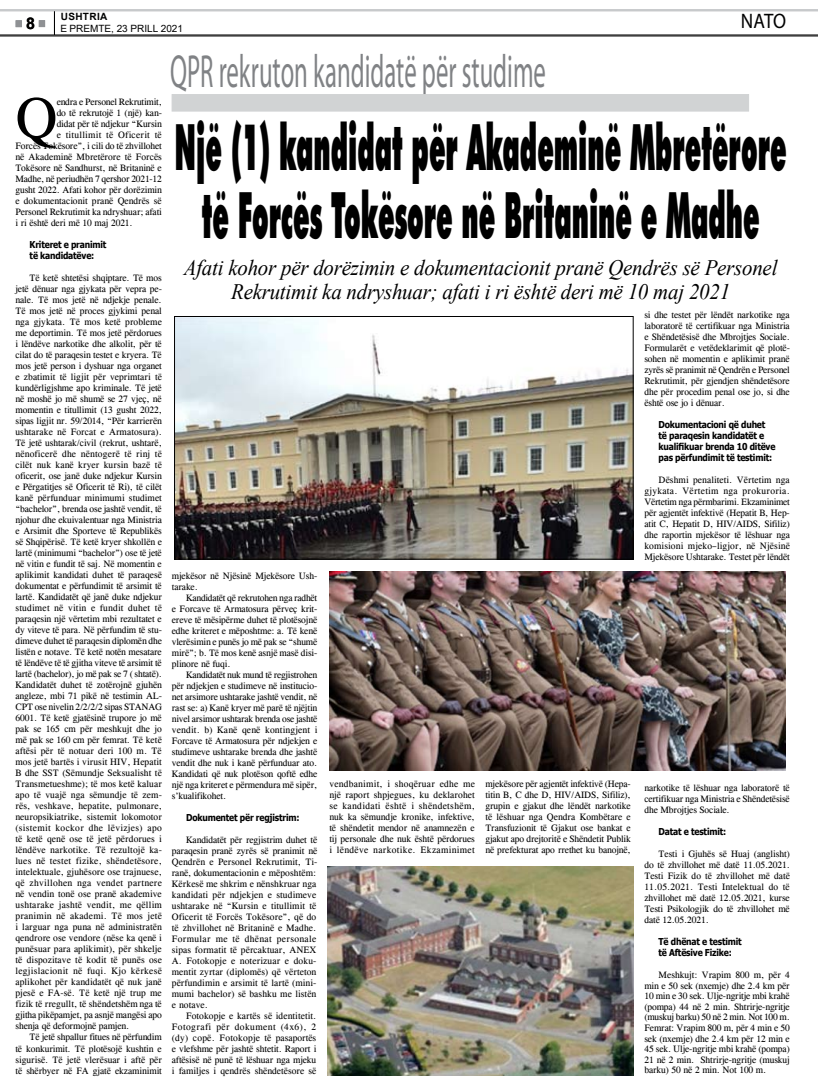
<style>
.page{position:relative;width:818px;height:1078px;background:#fff}
.page>*{position:absolute;margin:0;border:0;box-sizing:border-box;transform-origin:0 0}
.t1{font:900 64px/68px "Futura BT";color:#000;text-align:center;scale:.4 1}
.t2{font:58.1px "CG Times";color:#000}
.t3{font:46.6px "Myriad Pro";color:#808285;scale:.53 1}
.t4{font:italic 22px/24px "Times New Roman";letter-spacing:-.01em;color:#000;text-align:center;scale:.95 1}
.t5{font:21px "Myriad Pro";color:#000;scale:.9 1}
.t6{font:700 16px "Arial";color:#000}
.t7{font:10px "Arial";color:#000}
.t8{font:700 10px "Arial";letter-spacing:.035em;color:#000}
.t9{font:9.5px/11px "CG Times";letter-spacing:-.01em;color:#000;text-align:justify}
.t10{font:700 9.5px/11px "Tahoma";letter-spacing:-.02em;color:#000;scale:.9 1}
.t11{font:9.5px "CG Times";letter-spacing:.03em;color:#000}
</style>
<div class="page">
<hr style="left:0;top:35px;width:818px;height:1px;background:#000">
<hr style="left:0;top:36px;width:818px;height:1px;background:#000">
<svg style="left:16px;top:21px;width:6px;height:6px"></svg>
<svg style="left:39px;top:21px;width:6px;height:6px"></svg>
<svg style="left:54px;top:12px;width:1px;height:23px"></svg>
<hr style="left:0;top:10px;width:818px;height:1px;background:#c6c8ca">
<hr style="left:0;top:11px;width:818px;height:1px;background:#c6c8ca">
<div style="left:172px;top:94px;width:577px;height:17px;background:#d1d3d4"></div>
<img style="left:176px;top:318px;width:455px;height:239px">
<div style="left:174px;top:316px;width:459px;height:243px;border:1px solid #000"></div>
<img style="left:329px;top:571px;width:456px;height:198px">
<img style="left:327px;top:866px;width:306px;height:209px">
<p class="t8" style="left:61px;top:9px;width:48px">USHTRIA</p>
<h3 class="t6" style="left:26px;top:12px;width:10px">8</h3>
<p class="t7" style="left:61px;top:21px;width:124px">E PREMTE, 23 PRILL 2021</p>
<h3 class="t5" style="left:740px;top:8px;width:14px">nato</h3>
<h2 class="t2" style="left:15px;top:84px;width:43px">Q</h2>
<p class="t9" style="left:57px;top:96px;width:107px">endra e Personel Rekrutimit,</p>
<p class="t9" style="left:57px;top:107px;width:107px">do të rekrutojë 1 (një) kan-</p>
<p class="t9" style="left:57px;top:118px;width:107px">didat për të ndjekur “Kursin</p>
<p class="t11" style="left:57px;top:129px;width:107px">e titullimit të Oficerit të</p>
<p class="t9" style="left:15px;top:140px;width:148px">Forcës Tokësore”, i cili do të zhvillohet</p>
<p class="t9" style="left:15px;top:151px;width:148px">në Akademinë Mbretërore të Forcës</p>
<p class="t9" style="left:15px;top:162px;width:148px">Tokësore në Sandhurst, në Britaninë e</p>
<p class="t9" style="left:15px;top:173px;width:148px">Madhe, në periudhën 7 qershor 2021-12</p>
<p class="t9" style="left:15px;top:184px;width:148px">gusht 2022. Afati kohor për dorëzimin</p>
<p class="t9" style="left:15px;top:195px;width:148px">e dokumentacionit pranë Qendrës së</p>
<p class="t9" style="left:15px;top:206px;width:148px">Personel Rekrutimit ka ndryshuar; afati</p>
<p class="t9" style="left:15px;top:217px;width:119px">i ri është deri më 10 maj 2021.</p>
<p class="t10" style="left:30px;top:239px;width:87px">Kriteret e pranimit të kandidatëve:</p>
<p class="t9" style="left:15px;top:272px;width:148px;text-indent:14px">Të ketë shtetësi shqiptare. Të mos jetë dënuar nga gjykata për vepra pe&shy;nale. Të mos jetë në ndjekje penale.<br>Të mos jetë në proces gjykimi penal nga gjykata. Të mos ketë probleme me deportimin. Të mos jetë përdorues i lëndëve narkotike dhe alkolit, për të cilat do të paraqesin testet e kryera. Të mos jetë person i dyshuar nga organet e zbatimit të ligjit për veprimtari të kundërligjshme apo kriminale. Të jetë në moshë jo më shumë se 27 vjeç, në momentin e titullimit (13 gusht 2022, sipas ligjit nr. 59/2014, “Për karrierën ushtarake në Forcat e Armatosura).<br>Të jetë ushtarak/civil (rekrut, ushtarë, nënoficerë dhe nëntogerë të rinj të cilët nuk kanë kryer kursin bazë të oficerit, ose janë duke ndjekur Kursin e Përgatitjes së Oficerit të Ri), të cilët kanë përfunduar minimumi studimet “bachelor”, brenda ose jashtë vendit, të njohur dhe ekuivalentuar nga Ministria e Arsimit dhe Sporteve të Republikës së Shqipërisë. Të ketë kryer shkollën e lartë (minimumi “bachelor”) ose të jetë në vitin e fundit të saj. Në momentin e aplikimit kandidati duhet të paraqesë dokumentat e përfundimit të arsimit të lartë. Kandidatët që janë duke ndjekur studimet në vitin e fundit duhet të paraqesin një vërtetim mbi rezultatet e dy viteve të para. Në përfundim të stu&shy;dimeve duhet të paraqesin diplomën dhe listën e notave. Të ketë notën mesatare të lëndëve të të gjitha viteve të arsimit të lartë (bachelor), jo më pak se 7 ( shtatë).<br>Kandidatët duhet të zotërojnë gjuhën angleze, mbi 71 pikë në testimin AL-CPT ose nivelin 2/2/2/2 sipas STANAG 6001. Të ketë gjatësinë trupore jo më pak se 165 cm për meshkujt dhe jo më pak se 160 cm për femrat. Të ketë aftësi për të notuar deri 100 m. Të mos jetë bartës i virusit HIV, Hepatit B dhe SST (Sëmundje Seksualisht të Transmetueshme); të mos ketë kaluar apo të vuajë nga sëmundje të zem&shy;rës, veshkave, hepatite, pulmonare, neuropsikiatrike, sistemit lokomotor (sistemit kockor dhe lëvizjes) apo të ketë qenë ose të jetë përdorues i lëndëve narkotike. Të rezultojë ka&shy;lues në testet fizike, shëndetësore, intelektuale, gjuhësore ose trajnuese, që zhvillohen nga vendet partnere në vendin tonë ose pranë akademive ushtarake jashtë vendit, me qëllim pranimin në akademi. Të mos jetë i larguar nga puna në administratën qendrore ose vendore (nëse ka qenë i punësuar para aplikimit), për shkelje të dispozitave të kodit të punës ose legjislacionit në fuqi. Kjo kërkesë aplikohet për kandidatët që nuk janë pjesë e FA-së. Të ketë një trup me fizik të rregullt, të shëndetshëm nga të gjitha pikëpamjet, pa asnjë mangësi apo shenja që deformojnë pamjen.</p>
<p class="t9" style="left:15px;top:1031px;width:148px;text-indent:14px">Të jetë shpallur fitues në përfundim të konkurimit. Të plotësojë kushtin e sigurisë. Të jetë vlerësuar i aftë për të shërbyer në FA gjatë ekzaminimit</p>
<h3 class="t3" style="left:170px;top:43px;width:711px">QPR rekruton kandidatë për studime</h3>
<h1 class="t1" style="left:174px;top:113px;width:1532px">Një (1) kandidat për Akademinë Mbretërore të Forcës Tokësore në Britaninë e Madhe</h1>
<h3 class="t4" style="left:184px;top:255px;width:626px">Afati kohor për dorëzimin e dokumentacionit pranë Qendrës së Personel<br>Rekrutimit ka ndryshuar; afati i ri është deri më 10 maj 2021</h3>
<p class="t9" style="left:172px;top:569px;width:147px">mjekësor në Njësinë Mjekësore Ush&shy;tarake.</p>
<p class="t9" style="left:172px;top:591px;width:147px;text-indent:14px">Kandidatët që rekrutohen nga radhët e Forcave të Armatosura përveç krit&shy;ereve të mësipërme duhet të plotësojnë edhe kriteret e mëposhtme: a. Të kenë vlerësimin e punës jo më pak se “shumë mirë”; b. Të mos kenë asnjë masë disi&shy;plinore në fuqi.</p>
<p class="t9" style="left:172px;top:668px;width:147px;text-indent:14px">Kandidatët nuk mund të regjistrohen për ndjekjen e studimeve në institucio&shy;net arsimore ushtarake jashtë vendit, në rast se: a) Kanë kryer më parë të njëjtin nivel arsimor ushtarak brenda ose jashtë vendit. b) Kanë qenë kontingjent i Forcave të Armatosura për ndjekjen e studimeve ushtarake brenda dhe jashtë vendit dhe nuk i kanë përfunduar ato.<br>Kandidati që nuk plotëson qoftë edhe një nga kriteret e përmendura më sipër, s’kualifikohet.</p>
<p class="t10" style="left:186px;top:812px;width:128px">Dokumentet për regjistrim:</p>
<p class="t9" style="left:172px;top:833px;width:147px;text-indent:14px">Kandidatët për regjistrim duhet të paraqesin pranë zyrës së pranimit në Qendrën e Personel Rekrutimit, Ti&shy;ranë, dokumentacionin e mëposhtëm:<br>Kërkesë me shkrim e nënshkruar nga kandidati për ndjekjen e studimeve ushtarake në “Kursin e titullimit të Oficerit të Forcës Tokësore”, që do të zhvillohet në Britaninë e Madhe.<br>Formular me të dhënat personale sipas formatit të përcaktuar, ANEX A. Fotokopje e noterizuar e doku&shy;mentit zyrtar (diplomës) që vërteton përfundimin e arsimit të lartë (mini&shy;mumi bachelor) së bashku me listën e notave.</p>
<p class="t9" style="left:172px;top:1009px;width:146px;text-indent:14px">Fotokopje e kartës së identitetit.<br>Fotografi për dokument (4x6), 2 (dy) copë. Fotokopje të pasaportës e vlefshme për jashtë shtetit. Raport i aftësisë në punë të lëshuar nga mjeku i familjes i qendrës shëndetësore së</p>
<p class="t9" style="left:329px;top:777px;width:147px">vendbanimit, i shoqëruar edhe me një raport shpjegues, ku deklarohet se kandidati është i shëndetshëm, nuk ka sëmundje kronike, infektive, të shëndetit mendor në anamnezën e tij personale dhe nuk është përdorues i lëndëve narkotike. Ekzaminimet</p>
<p class="t9" style="left:485px;top:777px;width:147px">mjekësore për agjentët infektivë (Hepa&shy;titin B, C dhe D, HIV/AIDS, Sifiliz), grupin e gjakut dhe lëndët narkotike të lëshuar nga Qendra Kombëtare e Transfuzionit të Gjakut ose bankat e gjakut apo drejtoritë e Shëndetit Publik në prefekturat apo rrethet ku banojnë,</p>
<p class="t9" style="left:644px;top:309px;width:147px">si dhe testet për lëndët narkotike nga laboratorë të certifikuar nga Ministria e Shëndetësisë dhe Mbrojtjes Sociale.<br>Formularët e vetëdeklarimit që plotë&shy;sohen në momentin e aplikimit pranë zyrës së pranimit në Qendrën e Personel Rekrutimit, për gjendjen shëndetësore dhe për procedim penal ose jo, si dhe është ose jo i dënuar.</p>
<p class="t10" style="left:658px;top:419px;width:131px">Dokumentacioni që duhet të paraqesin kandidatët e kualifikuar brenda 10 ditëve pas përfundimit të testimit:</p>
<p class="t9" style="left:644px;top:474px;width:147px;text-indent:14px">Dëshmi penaliteti. Vërtetim nga gjykata. Vërtetim nga prokuroria.<br>Vërtetim nga përmbarimi. Ekzaminimet për agjentët infektivë (Hepatit B, Hep&shy;atit C, Hepatit D, HIV/AIDS, Sifiliz) dhe raportin mjekësor të lëshuar nga komisioni mjeko–ligjor, në Njësinë Mjekësore Ushtarake. Testet për lëndët</p>
<p class="t9" style="left:644px;top:782px;width:147px">narkotike të lëshuar nga laboratorë të certifikuar nga Ministria e Shëndetësisë dhe Mbrojtjes Sociale.</p>
<p class="t10" style="left:658px;top:826px;width:77px">Datat e testimit:</p>
<p class="t9" style="left:644px;top:848px;width:147px;text-indent:14px">Testi i Gjuhës së Huaj (anglisht) do të zhvillohet më datë 11.05.2021.<br>Testi Fizik do të zhvillohet më datë 11.05.2021. Testi Intelektual do të zhvillohet më datë 12.05.2021, kurse Testi Psikologjik do të zhvillohet më datë 12.05.2021.</p>
<p class="t10" style="left:658px;top:936px;width:94px">Të dhënat e testimit të Aftësive Fizike:</p>
<p class="t9" style="left:644px;top:969px;width:147px;line-height:10.6px;text-indent:14px">Meshkujt: Vrapim 800 m, për 4 min e 50 sek (nxemje) dhe 2.4 km për 10 min e 30 sek. Ulje-ngritje mbi krahë (pompa) 44 në 2 min. Shtrirje-ngritje (muskuj barku) 50 në 2 min. Not 100 m.<br>Femrat: Vrapim 800 m, për 4 min e 50 sek (nxemje) dhe 2.4 km për 12 min e 45 sek. Ulje-ngritje mbi krahë (pompa)<br>21 në 2 min. Shtrirje-ngritje (muskuj barku) 50 në 2 min. Not 100 m.</p>
</div>
